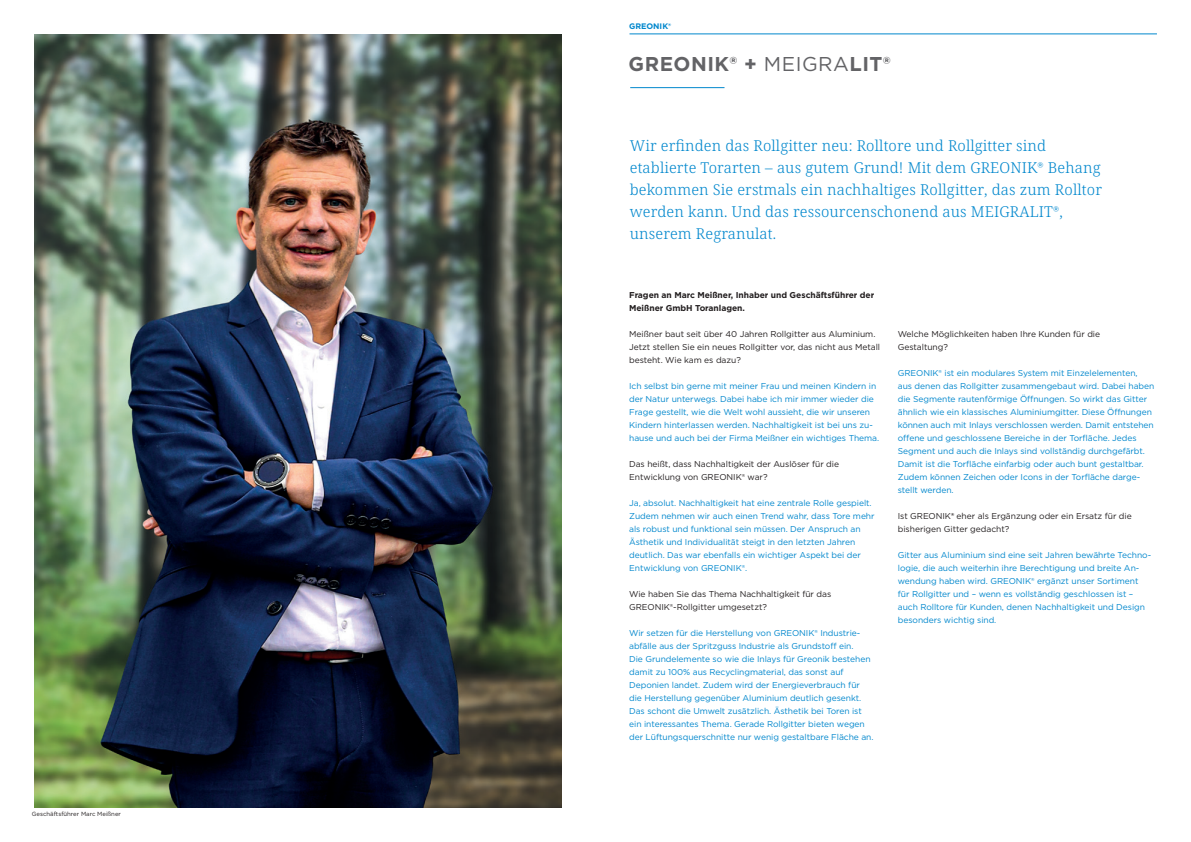
<style>
.page{position:relative;width:1191px;height:842px;background:#fff}
.page>*{position:absolute;margin:0;border:0;box-sizing:border-box;transform-origin:0 0}
.t1{font:700 20px "Gotham";letter-spacing:.025em;color:#636366}
.t2{font:300 15px/22px "Noto Serif";letter-spacing:.01em;color:#0087cd}
.t3{font:8.5px/13px "Gotham";letter-spacing:-.005em;color:#0087cd}
.t4{font:8.5px/13px "Gotham";letter-spacing:-.005em;color:#231f20}
.t5{font:700 8.5px/13px "Gotham";letter-spacing:-.005em;color:#231f20}
.t6{font:700 8px "Gotham";color:#0087cd}
.t7{font:6px "Gotham";color:#231f20}
.s1{font-weight:400}
.s2{font-family:"Gotham";font-weight:400}
.s3{font-weight:700}
</style>
<div class="page">
<img style="left:34px;top:34px;width:527px;height:774px">
<hr style="left:629px;top:34px;width:528px;height:1px;background:#0087cd">
<hr style="left:630px;top:87px;width:94px;height:1px;background:#0087cd">
<p class="t7" style="left:32px;top:810px;width:91px">Geschäftsführer Marc Meißner</p>
<p class="t6" style="left:629px;top:21px;width:44px">GREONIK®</p>
<h1 class="t1" style="left:628px;top:50px;width:263px">GREONIK® + <span class="s1">MEIGRA</span>LIT®</h1>
<p class="t2" style="left:630px;top:135px;width:473px">Wir erfinden das Rollgitter neu: Rolltore und Rollgitter sind etablierte Torarten – aus gutem Grund! Mit dem GREONIK<span class="s2">®</span> Behang bekommen Sie erstmals ein nachhaltiges Rollgitter, das zum Rolltor werden kann. Und das ressourcenschonend aus MEIGRALIT<span class="s2">®</span>, unserem Regranulat.</p>
<p class="t5" style="left:629px;top:288px;width:247px">Fragen an Marc Meißner, Inhaber und Geschäftsführer der<br>Meißner GmbH Toranlagen.</p>
<p class="t4" style="left:629px;top:327px;width:252px">Meißner baut seit über 40 Jahren Rollgitter aus Aluminium.<br>Jetzt stellen Sie ein neues Rollgitter vor, das nicht aus Metall besteht. Wie kam es dazu?</p>
<p class="t3" style="left:629px;top:379px;width:251px">Ich selbst bin gerne mit meiner Frau und meinen Kindern in der Natur unterwegs. Dabei habe ich mir immer wieder die Frage gestellt, wie die Welt wohl aussieht, die wir unseren Kindern hinterlassen werden. Nachhaltigkeit ist bei uns zu&shy;hause und auch bei der Firma Meißner ein wichtiges Thema.</p>
<p class="t4" style="left:629px;top:457px;width:211px">Das heißt, dass Nachhaltigkeit der Auslöser für die<br>Entwicklung von GREONIK® war?</p>
<p class="t3" style="left:629px;top:496px;width:247px">Ja, absolut. Nachhaltigkeit hat eine zentrale Rolle gespielt.<br>Zudem nehmen wir auch einen Trend wahr, dass Tore mehr als robust und funktional sein müssen. Der Anspruch an Ästhetik und Individualität steigt in den letzten Jahren deutlich. Das war ebenfalls ein wichtiger Aspekt bei der Entwicklung von GREONIK®.</p>
<p class="t4" style="left:629px;top:587px;width:204px">Wie haben Sie das Thema Nachhaltigkeit für das<br>GREONIK®-Rollgitter umgesetzt?</p>
<p class="t3" style="left:629px;top:626px;width:246px">Wir setzen für die Herstellung von GREONIK® Industrie&shy;abfälle aus der Spritzguss Industrie als Grundstoff ein.<br>Die Grundelemente so wie die Inlays für Greonik bestehen damit zu 100% aus Recyclingmaterial, das sonst auf Deponien landet. Zudem wird der Energieverbrauch für die Herstellung gegenüber Aluminium deutlich gesenkt.<br>Das schont die Umwelt zusätzlich. Ästhetik bei Toren ist ein interessantes Thema. Gerade Rollgitter bieten wegen der Lüftungsquerschnitte nur wenig gestaltbare Fläche an.</p>
<p class="t4" style="left:897px;top:327px;width:204px">Welche Möglichkeiten haben Ihre Kunden für die<br>Gestaltung?</p>
<p class="t3" style="left:897px;top:366px;width:258px">GREONIK® ist ein modulares System mit Einzelelementen,<br>aus denen das Rollgitter zusammengebaut wird. Dabei haben die Segmente rautenförmige Öffnungen. So wirkt das Gitter ähnlich wie ein klassisches Aluminiumgitter. Diese Öffnungen können auch mit Inlays verschlossen werden. Damit entstehen offene und geschlossene Bereiche in der Torfläche. Jedes Segment und auch die Inlays sind vollständig durchgefärbt.<br>Damit ist die Torfläche einfarbig oder auch bunt gestaltbar.<br>Zudem können Zeichen oder Icons in der Torfläche darge&shy;stellt werden.</p>
<p class="t4" style="left:897px;top:509px;width:235px">Ist GREONIK<span class="s3">®</span> eher als Ergänzung oder ein Ersatz für die bisherigen Gitter gedacht?</p>
<p class="t3" style="left:897px;top:548px;width:255px">Gitter aus Aluminium sind eine seit Jahren bewährte Techno&shy;logie, die auch weiterhin ihre Berechtigung und breite An&shy;wendung haben wird. GREONIK® ergänzt unser Sortiment für Rollgitter und – wenn es vollständig geschlossen ist – auch Rolltore für Kunden, denen Nachhaltigkeit und Design besonders wichtig sind.</p>
</div>
